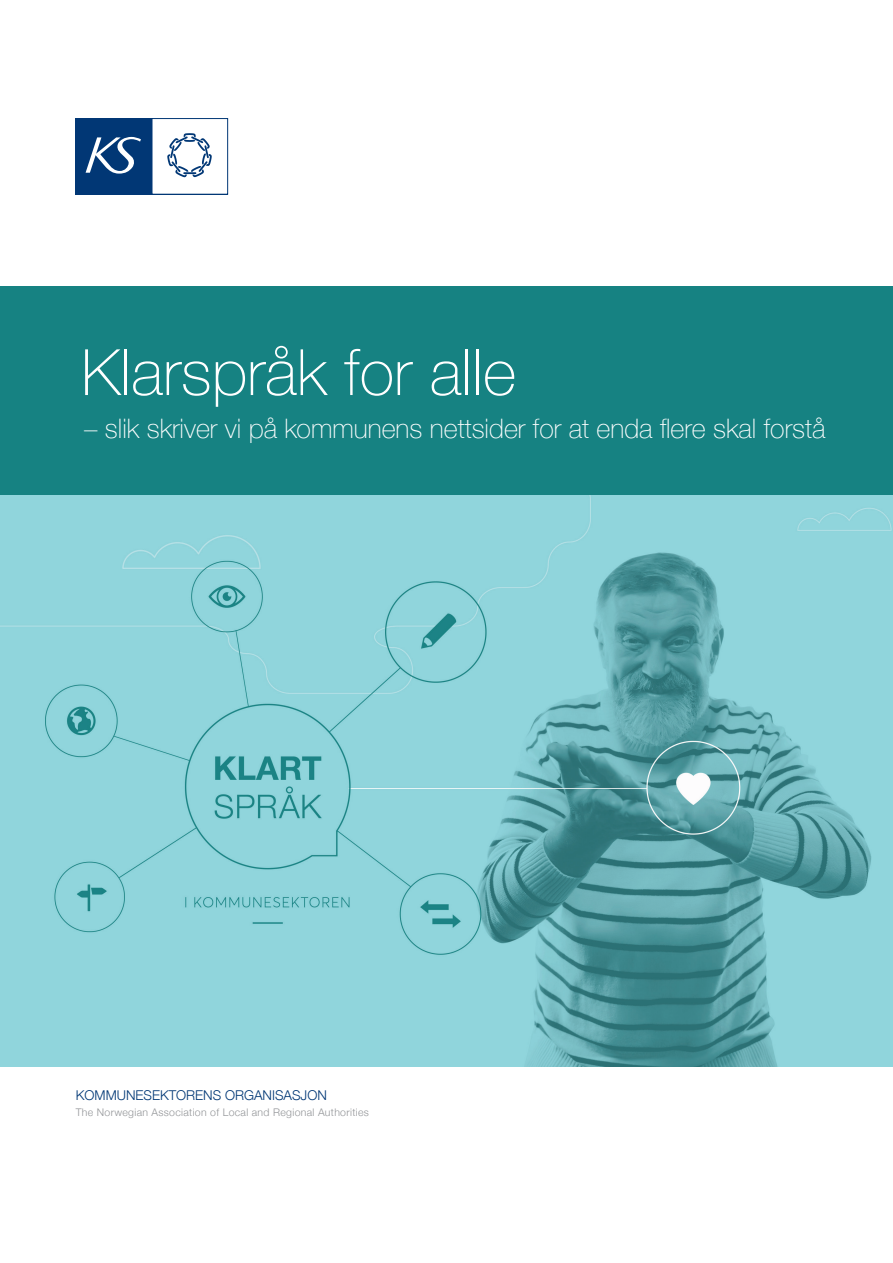
<style>
.page{position:relative;width:893px;height:1263px;background:#fff}
.page>*{position:absolute;margin:0;border:0;box-sizing:border-box;transform-origin:0 0}
.t1{font:100 63.9px "Helvetica Neue";color:#fff}
.t2{font:100 26.85px "Helvetica Neue";color:#fff}
.t3{font:300 13.5px "Helvetica Neue";color:#013775}
.t4{font:300 10.5px "Helvetica Neue";letter-spacing:.03em;color:#939598}
</style>
<div class="page">
<img style="left:0;top:494px;width:893px;height:572px">
<div style="left:0;top:286px;width:893px;height:208px;background:#168282"></div>
<div style="left:75px;top:118px;width:77px;height:77px;background:#013775"></div>
<div style="left:152px;top:118px;width:76px;height:76px;border:1px solid #013775"></div>
<svg style="left:86px;top:137px;width:55px;height:37px"></svg>
<svg style="left:167px;top:133px;width:45px;height:44px"></svg>
<h1 class="t1" style="left:81px;top:324px;width:436px">Klarspråk for alle</h1>
<p class="t2" style="left:84px;top:408px;width:743px">– slik skriver vi på kommunens nettsider for at enda flere skal forstå</p>
<p class="t3" style="left:76px;top:1083px;width:253px">KOMMUNESEKTORENS ORGANISASJON</p>
<p class="t4" style="left:76px;top:1103px;width:294px">The Norwegian Association of Local and Regional Authorities</p>
</div>
